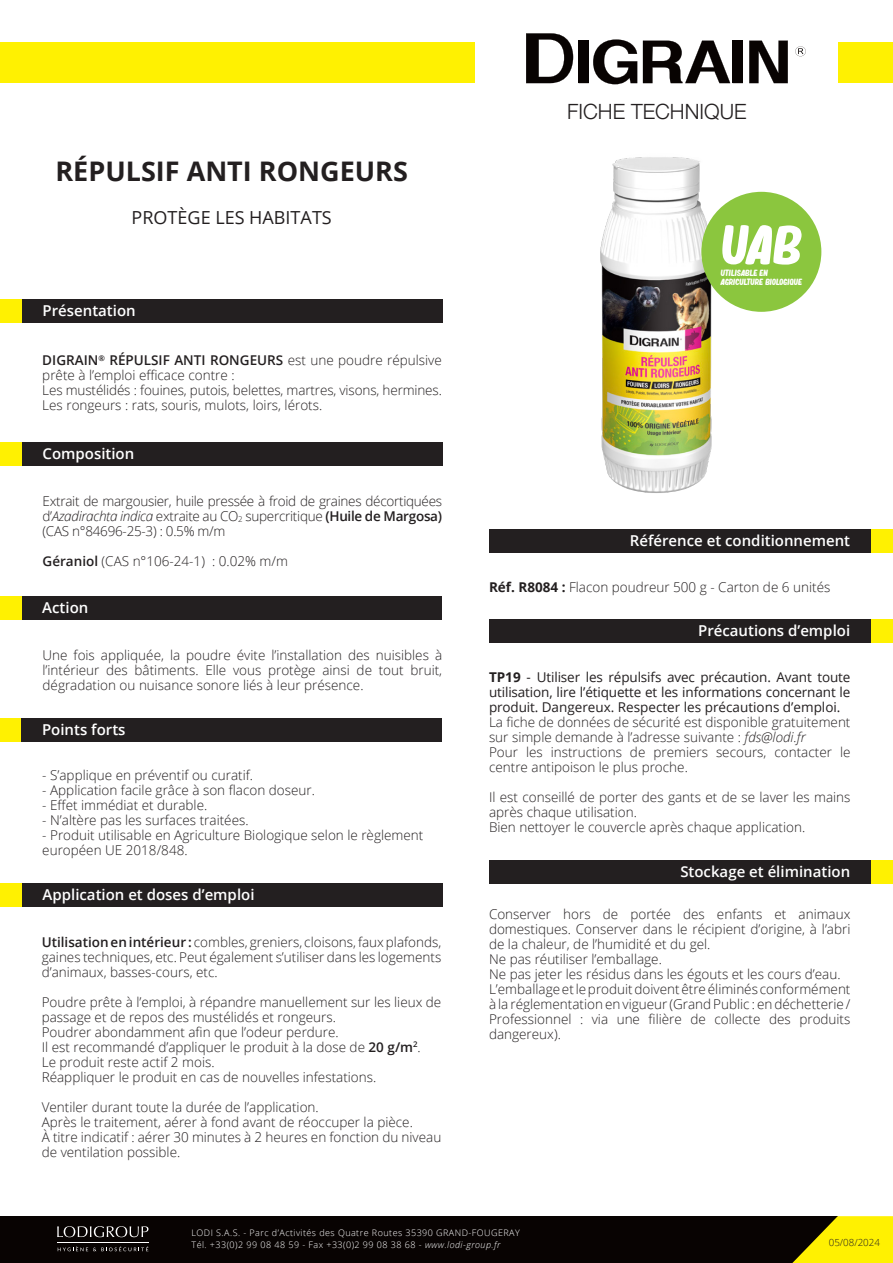
<style>
.page{position:relative;width:893px;height:1263px;background:#fff}
.page>*{position:absolute;margin:0;border:0;box-sizing:border-box;transform-origin:0 0}
.t1{font:55.5px "Magic Dreams";color:#fff}
.t2{font:700 27px "Open Sans";color:#231f20}
.t3{font:300 21px "Helvetica Neue";color:#231f20}
.t4{font:18px "Open Sans";color:#231f20}
.t5{font:600 15px "Open Sans";color:#fff}
.t6{font:300 13.5px/15px "Open Sans";color:#231f20}
.t7{font:13.5px/15px "Open Sans";color:#231f20;text-align:justify}
.t8{font:300 9.75px "Open Sans";color:#231f20}
.t9{font:300 9px/12px "Open Sans";letter-spacing:.05em;color:#fff}
.t10{font:9px "Magic Dreams";color:#fff}
.s1{font-weight:600}
.s2{font-style:italic}
.s3{font-weight:700}
</style>
<div class="page">
<div style="left:0;top:42px;width:475px;height:41px;background:#fff101"></div>
<div style="left:839px;top:42px;width:54px;height:41px;background:#fff101"></div>
<div style="left:489px;top:529px;width:404px;height:24px;background:#231f20"></div>
<div style="left:0;top:299px;width:442px;height:23px;background:#231f20"></div>
<div style="left:0;top:299px;width:21px;height:23px;background:#fff101"></div>
<div style="left:872px;top:529px;width:21px;height:24px;background:#fff101"></div>
<div style="left:0;top:883px;width:442px;height:24px;background:#231f20"></div>
<div style="left:0;top:883px;width:21px;height:24px;background:#fff101"></div>
<div style="left:489px;top:620px;width:404px;height:23px;background:#231f20"></div>
<div style="left:872px;top:620px;width:21px;height:23px;background:#fff101"></div>
<div style="left:0;top:596px;width:442px;height:24px;background:#231f20"></div>
<div style="left:0;top:596px;width:21px;height:24px;background:#fff101"></div>
<img style="left:600px;top:157px;width:134px;height:336px">
<div style="left:0;top:718px;width:442px;height:24px;background:#231f20"></div>
<div style="left:0;top:718px;width:21px;height:24px;background:#fff101"></div>
<div style="left:0;top:442px;width:442px;height:24px;background:#231f20"></div>
<div style="left:0;top:442px;width:21px;height:24px;background:#fff101"></div>
<div style="left:701px;top:192px;width:120px;height:120px;background:#8bc63e;border-radius:50%"></div>
<div style="left:0;top:1216px;width:838px;height:47px;background:#080302"></div>
<svg style="left:792px;top:1216px;width:101px;height:47px"></svg>
<svg style="left:57px;top:1226px;width:91px;height:11px"></svg>
<svg style="left:58px;top:1246px;width:90px;height:5px"></svg>
<hr style="left:57px;top:1242px;width:91px;height:1px;background:#fff">
<svg style="left:526px;top:33px;width:111px;height:51px"></svg>
<svg style="left:643px;top:41px;width:100px;height:42px"></svg>
<svg style="left:749px;top:41px;width:39px;height:42px"></svg>
<svg style="left:795px;top:46px;width:11px;height:10px"></svg>
<div style="left:489px;top:860px;width:404px;height:23px;background:#231f20"></div>
<div style="left:872px;top:860px;width:21px;height:23px;background:#fff101"></div>
<h2 class="t2" style="left:56px;top:152px;width:354px">RÉPULSIF ANTI RONGEURS</h2>
<h3 class="t4" style="left:132px;top:205px;width:202px">PROTÈGE LES HABITATS</h3>
<p class="t5" style="left:43px;top:300px;width:95px">Présentation</p>
<p class="t6" style="left:42px;top:353px;width:401px"><span class="s1">DIGRAIN</span><sup>®</sup> <span class="s1">RÉPULSIF ANTI RONGEURS</span> est une poudre répulsive prête à l’emploi efficace contre :<br>Les mustélidés : fouines, putois, belettes, martres, visons, hermines.<br>Les rongeurs : rats, souris, mulots, loirs, lérots.</p>
<p class="t5" style="left:43px;top:443px;width:93px">Composition</p>
<p class="t6" style="left:43px;top:493px;width:401px;text-align:justify">Extrait de margousier, huile pressée à froid de graines décortiquées d’<span class="s2">Azadirachta indica</span> extraite au CO<sub>2</sub> supercritique <span class="s1">(Huile de Margosa) </span>(CAS n°84696-25-3) : 0.5% m/m</p>
<p class="t6" style="left:43px;top:553px;width:247px"><span class="s1">Géraniol</span> (CAS n°106-24-1) : 0.02% m/m</p>
<p class="t5" style="left:42px;top:597px;width:48px">Action</p>
<p class="t6" style="left:43px;top:647px;width:401px;text-align:justify">Une fois appliquée, la poudre évite l’installation des nuisibles à l’intérieur des bâtiments. Elle vous protège ainsi de tout bruit, dégradation ou nuisance sonore liés à leur présence.</p>
<p class="t5" style="left:42px;top:719px;width:85px">Points forts</p>
<p class="t6" style="left:42px;top:767px;width:212px">- S’applique en préventif ou curatif.</p>
<p class="t6" style="left:42px;top:782px;width:274px">- Application facile grâce à son flacon doseur.</p>
<p class="t6" style="left:42px;top:797px;width:166px">- Effet immédiat et durable.</p>
<p class="t6" style="left:42px;top:812px;width:208px">- N’altère pas les surfaces traitées.</p>
<p class="t6" style="left:42px;top:827px;width:383px">- Produit utilisable en Agriculture Biologique selon le règlement européen UE 2018/848.</p>
<p class="t5" style="left:43px;top:884px;width:213px">Application et doses d’emploi</p>
<p class="t6" style="left:42px;top:934px;width:401px;text-align:justify"><span class="s1">Utilisation en intérieur :</span> combles, greniers, cloisons, faux plafonds, gaines techniques, etc. Peut également s’utiliser dans les logements d’animaux, basses-cours, etc.</p>
<p class="t6" style="left:42px;top:994px;width:401px">Poudre prête à l’emploi, à répandre manuellement sur les lieux de passage et de repos des mustélidés et rongeurs.<br>Poudrer abondamment afin que l’odeur perdure.<br>Il est recommandé d’appliquer le produit à la dose de <span class="s1">20 g/m</span><sup>2</sup>.<br>Le produit reste actif 2 mois.<br>Réappliquer le produit en cas de nouvelles infestations.</p>
<p class="t6" style="left:42px;top:1099px;width:401px">Ventiler durant toute la durée de l’application.<br>Après le traitement, aérer à fond avant de réoccuper la pièce.<br>À titre indicatif : aérer 30 minutes à 2 heures en fonction du niveau de ventilation possible.</p>
<h3 class="t3" style="left:567px;top:94px;width:181px">FICHE TECHNIQUE</h3>
<h1 class="t1" style="left:722px;top:212px;width:82px">UAB</h1>
<p class="t10" style="left:721px;top:276px;width:83px">AGRICULTURE BIOLOGIQUE</p>
<p class="t10" style="left:721px;top:267px;width:49px">UTILISABLE EN</p>
<p class="t5" style="left:630px;top:530px;width:222px">Référence et conditionnement</p>
<p class="t6" style="left:489px;top:579px;width:343px"><span class="s3">Réf. R8084 :</span> Flacon poudreur 500 g - Carton de 6 unités</p>
<p class="t5" style="left:698px;top:621px;width:154px">Précautions d’emploi</p>
<p class="t7" style="left:489px;top:669px;width:363px"><span class="s3">TP19</span> - Utiliser les répulsifs avec précaution. Avant toute utilisation, lire l’étiquette et les informations concernant le produit. Dangereux. Respecter les précautions d’emploi.</p>
<p class="t6" style="left:489px;top:714px;width:363px">La fiche de données de sécurité est disponible gratuitement sur simple demande à l’adresse suivante : <span class="s2">fds@lodi.fr<br></span>Pour les instructions de premiers secours, contacter le centre antipoison le plus proche.</p>
<p class="t6" style="left:489px;top:789px;width:363px">Il est conseillé de porter des gants et de se laver les mains après chaque utilisation.<br>Bien nettoyer le couvercle après chaque application.</p>
<p class="t5" style="left:680px;top:861px;width:171px">Stockage et élimination</p>
<p class="t6" style="left:489px;top:907px;width:363px">Conserver hors de portée des enfants et animaux domestiques. Conserver dans le récipient d’origine, à l’abri de la chaleur, de l’humidité et du gel.<br>Ne pas réutiliser l’emballage.<br>Ne pas jeter les résidus dans les égouts et les cours d’eau.<br>L’emballage et le produit doivent être éliminés conformément à la réglementation en vigueur (Grand Public : en déchetterie / Professionnel : via une filière de collecte des produits dangereux).</p>
<p class="t9" style="left:192px;top:1227px;width:330px">LODI S.A.S. - Parc d’Activités des Quatre Routes 35390 GRAND-FOUGERAY<br>Tél. +33(0)2 99 08 48 59 - Fax +33(0)2 99 08 38 68 - <span class="s2">www.lodi-group.fr</span></p>
<p class="t8" style="left:829px;top:1236px;width:53px">05/08/2024</p>
</div>
